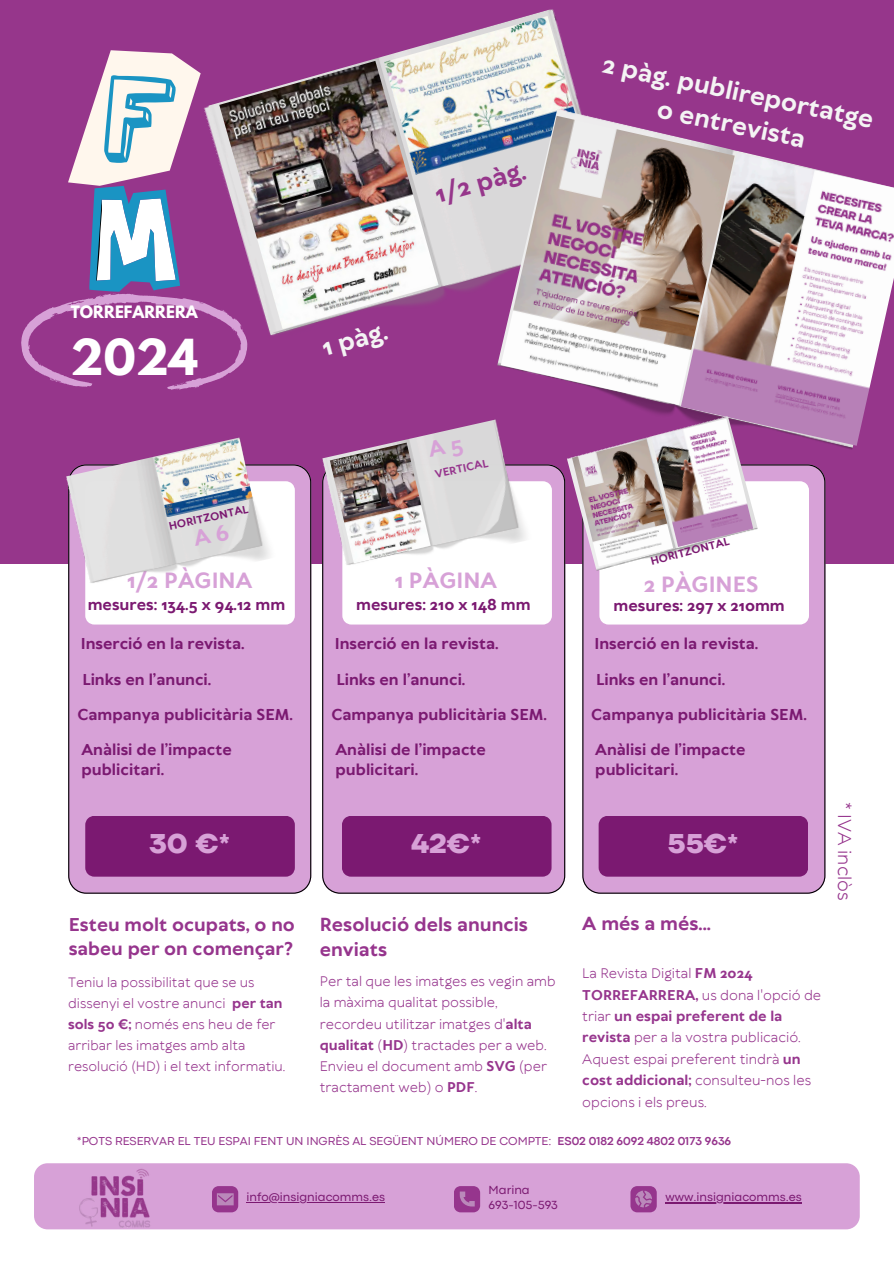
<style>
.page{position:relative;width:894px;height:1264px;background:#fff}
.page>*{position:absolute;margin:0;border:0;box-sizing:border-box;transform-origin:0 0}
.t1{font:700 43.95px "League Spartan";color:#fff}
.t2{font:700 27px "TT Firs Neue";color:#d7a1d7}
.t3{font:700 24px/32.5px "TT Wellingtons";color:#f4f4f4;text-align:center}
.t4{font:700 24px "TT Wellingtons";color:#96368b}
.t5{font:700 21px "TT Wellingtons";color:#d7a1d7}
.t6{font:700 18px/24.8px "TT Wellingtons";color:#96358d}
.t7{font:18px "TT Wellingtons";color:#96358d}
.t8{font:700 17.7px/24.3px "TT Wellingtons";color:#96358d}
.t9{font:700 15.15px "League Spartan";color:#fff}
.t10{font:700 15px/20.2px "TT Wellingtons";color:#7b1971}
.t11{font:13.5px/21.3px "TT Wellingtons";color:#96358d}
.t12{font:13.2px/21px "TT Wellingtons";color:#96358d}
.t13{font:12.3px "Codec Pro";color:#7b1971}
.t14{font:12px "Codec Pro";color:#96358d}
.t15{font:700 10.5px "TT Wellingtons";color:#7b1971}
.t16{font:700 10.5px "TT Wellingtons";color:#96358d}
.s1{font-weight:700}
</style>
<div class="page">
<div style="left:0;top:0;width:893px;height:563px;background:#96368b"></div>
<div style="left:68px;top:464px;width:243px;height:429px;background:#d7a1d7"></div>
<div style="left:322px;top:465px;width:243px;height:428px;background:#d7a1d7"></div>
<svg style="left:342px;top:481px;width:209px;height:143px"></svg>
<div style="left:582px;top:465px;width:243px;height:428px;background:#d7a1d7"></div>
<svg style="left:599px;top:481px;width:209px;height:143px"></svg>
<div style="left:85px;top:815px;width:210px;height:61px;background:#7b1971"></div>
<div style="left:342px;top:815px;width:209px;height:61px;background:#7b1971"></div>
<div style="left:598px;top:815px;width:210px;height:61px;background:#7b1971"></div>
<svg style="left:21px;top:50px;width:188px;height:340px"></svg>
<img style="left:203px;top:9px;width:378px;height:373px">
<img style="left:219px;top:61px;width:219px;height:268px">
<img style="left:384px;top:16px;width:195px;height:159px">
<img style="left:493px;top:109px;width:360px;height:356px">
<img style="left:500px;top:116px;width:234px;height:289px">
<img style="left:680px;top:153px;width:213px;height:293px">
<div style="left:34px;top:1163px;width:825px;height:66px;background:#d7a1d7;border-radius:14px"></div>
<svg style="left:212px;top:1186px;width:26px;height:26px"></svg>
<svg style="left:454px;top:1186px;width:26px;height:26px"></svg>
<svg style="left:630px;top:1186px;width:26px;height:26px"></svg>
<hr style="left:665px;top:1202px;width:136px;height:1px;background:#7b1971">
<hr style="left:246px;top:1201px;width:139px;height:1px;background:#7b1971">
<img style="left:66px;top:1163px;width:104px;height:67px">
<img style="left:66px;top:437px;width:216px;height:161px">
<img style="left:154px;top:439px;width:98px;height:42px">
<img style="left:322px;top:416px;width:216px;height:164px">
<img style="left:330px;top:442px;width:100px;height:121px">
<img style="left:566px;top:416px;width:193px;height:162px">
<img style="left:572px;top:439px;width:101px;height:127px">
<img style="left:651px;top:418px;width:102px;height:129px">
<svg style="left:85px;top:481px;width:209px;height:143px"></svg>
<svg style="left:427px;top:438px;width:37px;height:19px"></svg>
<h3 class="t4" style="left:431px;top:179px;width:94px;rotate:-15deg">1/2 pàg.</h3>
<h3 class="t3" style="left:606px;top:49px;width:278px;rotate:12deg">2 pàg. publireportatge o entrevista</h3>
<p class="t9" style="left:71px;top:305px;width:128px">TORREFARRERA</p>
<h1 class="t1" style="left:71px;top:335px;width:129px">2024</h1>
<p class="t3" style="left:318px;top:333px;width:68px;rotate:-15deg">1 pàg.</p>
<h4 class="t16" style="left:433px;top:467px;width:56px;rotate:-12deg">VERTICAL</h4>
<h4 class="t15" style="left:167px;top:519px;width:82px;rotate:-12deg">HORITZONTAL</h4>
<p class="t15" style="left:649px;top:554px;width:82px;rotate:-14deg">HORITZONTAL</p>
<h2 class="t5" style="left:127px;top:567px;width:126px">1/2 PÀGINA</h2>
<h2 class="t5" style="left:394px;top:567px;width:104px">1 PÀGINA</h2>
<p class="t5" style="left:643px;top:571px;width:116px">2 PÀGINES</p>
<h1 class="t10" style="left:88px;top:595px;width:199px">mesures: 134.5 x 94.12 mm</h1>
<p class="t10" style="left:356px;top:595px;width:176px">mesures: 210 x 148 mm</p>
<h4 class="t10" style="left:613px;top:596px;width:173px">mesures: 297 x 210mm</h4>
<p class="t10" style="left:81px;top:634px;width:165px">Inserció en la revista.</p>
<h3 class="t10" style="left:82px;top:670px;width:130px">Links en l’anunci.</h3>
<p class="t10" style="left:77px;top:705px;width:217px">Campanya publicitària SEM.</p>
<p class="t10" style="left:81px;top:740px;width:152px">Anàlisi de l’impacte publicitari.</p>
<p class="t10" style="left:334px;top:634px;width:165px">Inserció en la revista.</p>
<p class="t10" style="left:336px;top:670px;width:130px">Links en l’anunci.</p>
<p class="t10" style="left:331px;top:705px;width:217px">Campanya publicitària SEM.</p>
<h1 class="t10" style="left:335px;top:740px;width:152px">Anàlisi de l’impacte publicitari.</h1>
<h1 class="t10" style="left:594px;top:634px;width:165px">Inserció en la revista.</h1>
<p class="t10" style="left:596px;top:670px;width:130px">Links en l’anunci.</p>
<h3 class="t10" style="left:591px;top:705px;width:217px">Campanya publicitària SEM.</h3>
<p class="t10" style="left:595px;top:740px;width:152px">Anàlisi de l’impacte publicitari.</p>
<h2 class="t2" style="left:149px;top:827px;width:83px">30 €*</h2>
<p class="t2" style="left:411px;top:827px;width:72px">42€*</p>
<p class="t2" style="left:667px;top:827px;width:73px">55€*</p>
<p class="t8" style="left:69px;top:913px;width:228px">Esteu molt ocupats, o no sabeu per on començar?</p>
<p class="t12" style="left:68px;top:972px;width:219px">Teniu la possibilitat que se us dissenyi el vostre anunci <span class="s1">per tan sols 50 €;</span> només ens heu de fer arribar les imatges amb alta resolució (HD) i el text informatiu.</p>
<p class="t6" style="left:319px;top:913px;width:210px">Resolució dels anuncis enviats</p>
<p class="t11" style="left:319px;top:971px;width:237px">Per tal que les imatges es vegin amb la màxima qualitat possible, recordeu utilitzar imatges d'<span class="s1">alta qualitat</span> (<span class="s1">HD</span>) tractades per a web.<br>Envieu el document amb <span class="s1">SVG</span> (per tractament web) o <span class="s1">PDF</span>.</p>
<p class="t6" style="left:582px;top:912px;width:130px">A més a més...</p>
<p class="t11" style="left:582px;top:963px;width:240px">La Revista Digital <span class="s1">FM 2024<br>TORREFARRERA,</span> us dona l'opció de triar <span class="s1">un espai preferent de la revista</span> per a la vostra publicació.<br>Aquest espai preferent tindrà <span class="s1">un cost addicional;</span> consulteu-nos les opcions i els preus.</p>
<p class="t14" style="left:77px;top:1136px;width:655px">*POTS RESERVAR EL TEU ESPAI FENT UN INGRÈS AL SEGÜENT NÚMERO DE COMPTE: <span class="s1">ES02 0182 6092 4802 0173 9636</span></p>
<p class="t13" style="left:488px;top:1185px;width:43px">Marina</p>
<p class="t13" style="left:488px;top:1200px;width:71px">693-105-593</p>
<p class="t13" style="left:246px;top:1192px;width:140px">info@insigniacomms.es</p>
<h3 class="t13" style="left:665px;top:1192px;width:138px">www.insigniacomms.es</h3>
<p class="t7" style="left:855px;top:802px;width:100px;rotate:90deg">* IVA inclòs</p>
</div>
